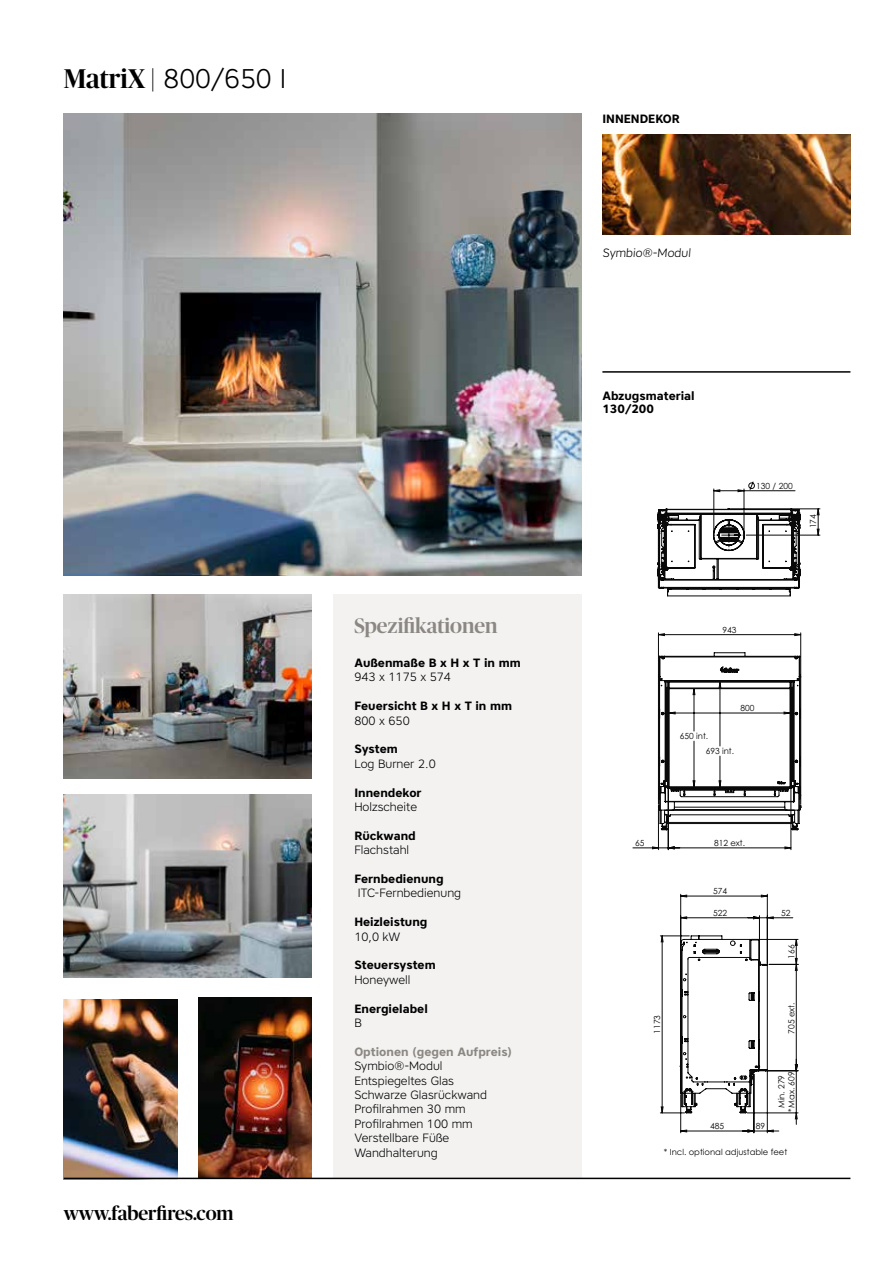
<style>
.page{position:relative;width:893px;height:1263px;background:#fff}
.page>*{position:absolute;margin:0;border:0;box-sizing:border-box;transform-origin:0 0}
.t1{font:300 27px "Core Sans A35";color:#000}
.t2{font:500 21px "Publico Banner";color:#8b8883}
.t3{font:500 19.35px "Publico Banner";color:#000}
.t4{font:300 12px/14.4px "Core Sans A35";color:#000}
.t5{font:700 12px/13.5px "Core Sans A65";color:#000}
.t6{font:700 12px "Core Sans A65";color:#8b8883}
.t7{font:8.4px/10.1px "Century Gothic";color:#090909;text-align:center}
.s1{font-family:"Publico Banner";font-weight:500}
</style>
<div class="page">
<hr style="left:602px;top:371px;width:248px;height:2px;background:#000">
<div style="left:333px;top:594px;width:248px;height:585px;background:#f3f2f1"></div>
<img style="left:64px;top:114px;width:517px;height:461px">
<img style="left:64px;top:794px;width:248px;height:184px">
<img style="left:64px;top:594px;width:248px;height:184px">
<hr style="left:680px;top:894px;width:1px;height:55px;background:#090909">
<hr style="left:767px;top:894px;width:1px;height:69px;background:#090909">
<hr style="left:680px;top:1094px;width:1px;height:39px;background:#090909">
<hr style="left:767px;top:1072px;width:1px;height:61px;background:#090909">
<hr style="left:754px;top:1074px;width:1px;height:59px;background:#090909">
<svg style="left:660px;top:895px;width:138px;height:237px"></svg>
<hr style="left:731px;top:509px;width:89px;height:1px;background:#090909">
<hr style="left:746px;top:535px;width:74px;height:1px;background:#090909">
<svg style="left:657px;top:482px;width:162px;height:114px"></svg>
<hr style="left:658px;top:809px;width:1px;height:41px;background:#090909">
<hr style="left:668px;top:788px;width:1px;height:62px;background:#090909">
<hr style="left:791px;top:788px;width:1px;height:62px;background:#090909">
<svg style="left:633px;top:633px;width:168px;height:216px"></svg>
<img style="left:602px;top:135px;width:248px;height:99px">
<img style="left:199px;top:997px;width:113px;height:180px">
<img style="left:64px;top:999px;width:113px;height:179px">
<hr style="left:64px;top:1178px;width:786px;height:1px;background:#000">
<h1 class="t1" style="left:64px;top:61px;width:224px"><span class="s1">MatriX |</span> 800/650 I</h1>
<h3 class="t3" style="left:64px;top:1200px;width:171px">www.faberfires.com</h3>
<h2 class="t2" style="left:354px;top:611px;width:145px">Spezifikationen</h2>
<p class="t5" style="left:354px;top:656px;width:168px">Außenmaße B x H x T in mm</p>
<p class="t4" style="left:354px;top:670px;width:98px">943 x 1175 x 574</p>
<p class="t5" style="left:354px;top:699px;width:159px">Feuersicht B x H x T in mm</p>
<p class="t4" style="left:354px;top:713px;width:57px">800 x 650</p>
<p class="t5" style="left:354px;top:742px;width:45px">System</p>
<p class="t4" style="left:354px;top:756px;width:83px">Log Burner 2.0</p>
<p class="t5" style="left:354px;top:785px;width:69px">Innendekor</p>
<p class="t4" style="left:354px;top:799px;width:64px">Holzscheite</p>
<p class="t5" style="left:354px;top:829px;width:63px">Rückwand</p>
<p class="t4" style="left:354px;top:842px;width:56px">Flachstahl</p>
<p class="t5" style="left:354px;top:872px;width:91px">Fernbedienung</p>
<p class="t4" style="left:358px;top:886px;width:105px">ITC-Fernbedienung</p>
<p class="t5" style="left:354px;top:915px;width:75px">Heizleistung</p>
<p class="t4" style="left:354px;top:929px;width:47px">10,0 kW</p>
<p class="t5" style="left:354px;top:958px;width:83px">Steuersystem</p>
<p class="t4" style="left:354px;top:972px;width:58px">Honeywell</p>
<p class="t5" style="left:354px;top:1001px;width:75px">Energielabel</p>
<p class="t4" style="left:354px;top:1015px;width:9px">B</p>
<p class="t6" style="left:354px;top:1044px;width:159px">Optionen (gegen Aufpreis)</p>
<p class="t4" style="left:354px;top:1058px;width:134px">Symbio®-Modul<br>Entspiegeltes Glas<br>Schwarze Glasrückwand<br>Profilrahmen 30 mm<br>Profilrahmen 100 mm<br>Verstellbare Füße<br>Wandhalterung</p>
<p class="t5" style="left:602px;top:111px;width:79px">INNENDEKOR</p>
<p class="t4" style="left:602px;top:245px;width:91px">Symbio®-Modul</p>
<p class="t5" style="left:602px;top:388px;width:94px">Abzugsmaterial<br>130/200</p>
<p class="t7" style="left:756px;top:481px;width:38px">130 / 200</p>
<p class="t7" style="left:808px;top:528px;width:16px;rotate:-90deg">174</p>
<p class="t7" style="left:723px;top:625px;width:16px">943</p>
<p class="t7" style="left:740px;top:703px;width:16px">800</p>
<p class="t7" style="left:706px;top:729px;width:30px;line-height:14.9px;text-align:left;text-indent:-26px">650 int.<br>693 int.</p>
<p class="t7" style="left:635px;top:838px;width:11px">65</p>
<p class="t7" style="left:714px;top:838px;width:33px">812 ext.</p>
<p class="t7" style="left:713px;top:886px;width:16px">574</p>
<p class="t7" style="left:713px;top:908px;width:16px">522</p>
<p class="t7" style="left:781px;top:908px;width:11px">52</p>
<p class="t7" style="left:652px;top:1034px;width:20px;rotate:-90deg">1173</p>
<p class="t7" style="left:786px;top:959px;width:16px;rotate:-90deg">166</p>
<p class="t7" style="left:710px;top:1121px;width:16px">485</p>
<p class="t7" style="left:756px;top:1121px;width:11px">89</p>
<p class="t7" style="left:786px;top:1034px;width:33px;rotate:-90deg">705 ext.</p>
<p class="t7" style="left:776px;top:1111px;width:41px;rotate:-90deg">Min. 279 *Max. 609</p>
<p class="t7" style="left:664px;top:1146px;width:125px">* Incl. optional adjustable feet</p>
</div>
